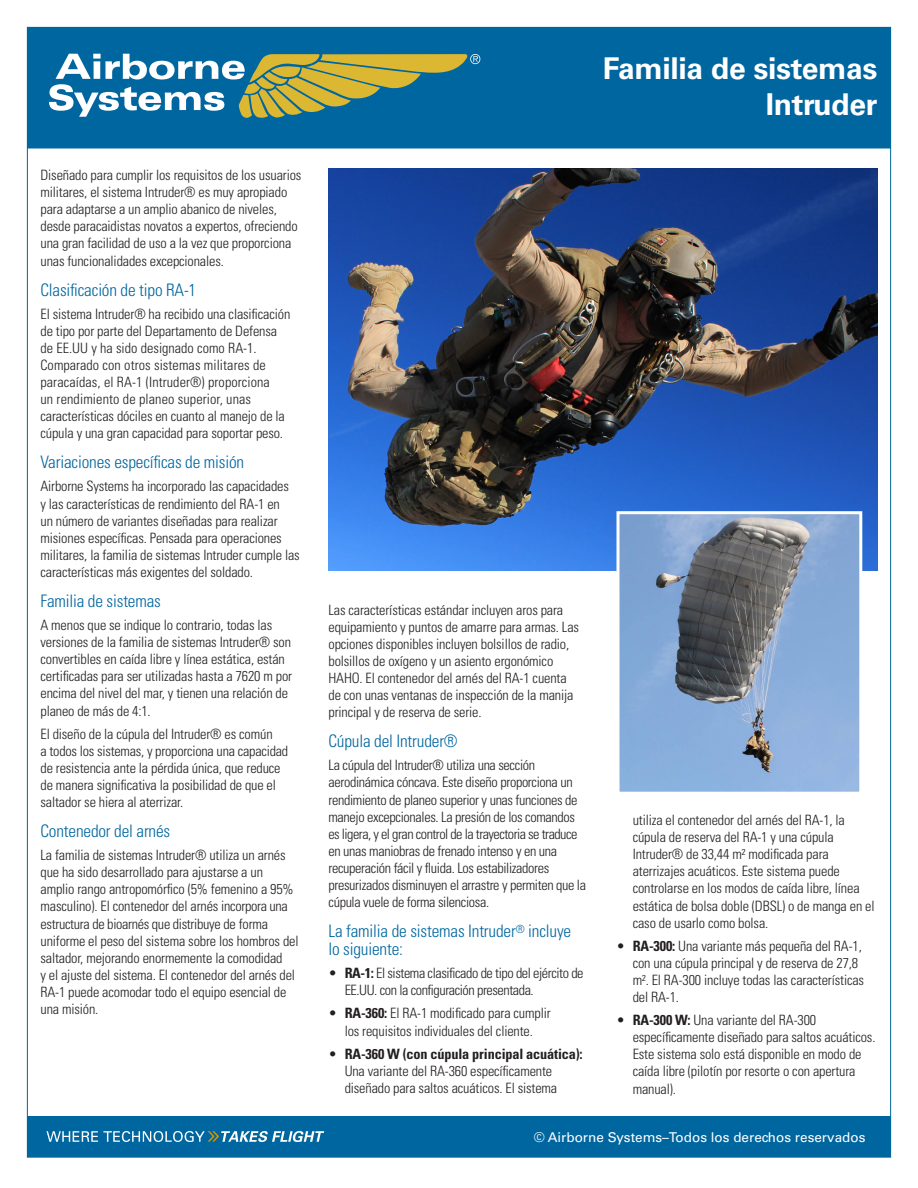
<style>
.page{position:relative;width:918px;height:1188px;background:#fff}
.page>*{position:absolute;margin:0;border:0;box-sizing:border-box;transform-origin:0 0}
.HEADLINE{font:700 30px "Univers";letter-spacing:-.01em;color:#fff}
.SUBHEAD_A{font:300 condensed 17.25px/18px "Univers";letter-spacing:-.01em;color:#0066a0}
.BODY_TEXT{font:300 condensed 14.25px/17.1px "Univers";letter-spacing:-.01em;color:#231f20}
.BODY_TEXT-2{font:300 condensed 14.25px/17.1px "Univers";letter-spacing:-.03em;color:#231f20}
.t1{font:13.5px "Univers LT Std";color:#fff}
.s1{font-weight:700}
</style>
<div class="page">
<div style="left:27px;top:27px;width:864px;height:121px;background:#0066a0"></div>
<div style="left:27px;top:1117px;width:864px;height:40px;background:#0066a0"></div>
<svg style="left:49px;top:54px;width:431px;height:64px"></svg>
<svg style="left:46px;top:1131px;width:278px;height:11px"></svg>
<img style="left:328px;top:169px;width:550px;height:401px">
<img style="left:620px;top:515px;width:238px;height:276px">
<div style="left:616px;top:511px;width:246px;height:284px;border:3px solid #fff"></div>
<p class="BODY_TEXT" style="left:40px;top:166px;width:262px">Diseñado para cumplir los requisitos de los usuarios militares, el sistema Intruder® es muy apropiado para adaptarse a un amplio abanico de niveles, desde paracaidistas novatos a expertos, ofreciendo una gran facilidad de uso a la vez que proporciona unas funcionalidades excepcionales.</p>
<p class="SUBHEAD_A" style="left:40px;top:280px;width:157px">Clasificación de tipo RA-1</p>
<p class="BODY_TEXT" style="left:40px;top:305px;width:251px">El sistema Intruder® ha recibido una clasificación de tipo por parte del Departamento de Defensa de EE.UU y ha sido designado como RA-1.<br>Comparado con otros sistemas militares de paracaídas, el RA-1 (Intruder®) proporciona<br>un rendimiento de planeo superior, unas características dóciles en cuanto al manejo de la cúpula y una gran capacidad para soportar peso.</p>
<p class="SUBHEAD_A" style="left:40px;top:453px;width:205px">Variaciones específicas de misión</p>
<p class="BODY_TEXT" style="left:40px;top:478px;width:261px">Airborne Systems ha incorporado las capacidades<br>y las características de rendimiento del RA-1 en<br>un número de variantes diseñadas para realizar misiones específicas. Pensada para operaciones militares, la familia de sistemas Intruder cumple las características más exigentes del soldado.</p>
<p class="SUBHEAD_A" style="left:40px;top:592px;width:122px">Familia de sistemas</p>
<p class="BODY_TEXT" style="left:40px;top:616px;width:253px">A menos que se indique lo contrario, todas las versiones de la familia de sistemas Intruder® son convertibles en caída libre y línea estática, están certificadas para ser utilizadas hasta a 7620 m por encima del nivel del mar, y tienen una relación de planeo de más de 4:1.</p>
<p class="BODY_TEXT" style="left:40px;top:725px;width:249px">El diseño de la cúpula del Intruder® es común<br>a todos los sistemas, y proporciona una capacidad de resistencia ante la pérdida única, que reduce de manera significativa la posibilidad de que el saltador se hiera al aterrizar.</p>
<p class="SUBHEAD_A" style="left:40px;top:822px;width:131px">Contenedor del arnés</p>
<p class="BODY_TEXT" style="left:40px;top:847px;width:260px">La familia de sistemas Intruder® utiliza un arnés que ha sido desarrollado para ajustarse a un amplio rango antropomórfico (5% femenino a 95% masculino). El contenedor del arnés incorpora una estructura de bioarnés que distribuye de forma uniforme el peso del sistema sobre los hombros del saltador, mejorando enormemente la comodidad<br>y el ajuste del sistema. El contenedor del arnés del RA-1 puede acomodar todo el equipo esencial de una misión.</p>
<p class="HEADLINE" style="left:603px;top:51px;width:276px">Familia de sistemas</p>
<p class="HEADLINE" style="left:766px;top:87px;width:113px">Intruder</p>
<p class="BODY_TEXT" style="left:328px;top:601px;width:252px">Las características estándar incluyen aros para equipamiento y puntos de amarre para armas. Las opciones disponibles incluyen bolsillos de radio, bolsillos de oxígeno y un asiento ergonómico HAHO. El contenedor del arnés del RA-1 cuenta de con unas ventanas de inspección de la manija principal y de reserva de serie.</p>
<p class="SUBHEAD_A" style="left:328px;top:732px;width:131px">Cúpula del Intruder®</p>
<p class="BODY_TEXT" style="left:328px;top:757px;width:259px">La cúpula del Intruder® utiliza una sección aerodinámica cóncava. Este diseño proporciona un rendimiento de planeo superior y unas funciones de manejo excepcionales. La presión de los comandos es ligera, y el gran control de la trayectoria se traduce en unas maniobras de frenado intenso y en una recuperación fácil y fluida. Los estabilizadores presurizados disminuyen el arrastre y permiten que la cúpula vuele de forma silenciosa.</p>
<p class="SUBHEAD_A" style="left:328px;top:922px;width:244px">La familia de sistemas Intruder<sup>®</sup> incluye lo siguiente:</p>
<p class="BODY_TEXT-2" style="left:345px;top:965px;width:240px;text-indent:-16px">• <span class="s1">RA-1:</span> El sistema clasificado de tipo del ejército de<br>EE.UU. con la configuración presentada.</p>
<p class="BODY_TEXT" style="left:328px;top:1005px;width:224px;text-align:center">• <span class="s1">RA-360:</span> El RA-1 modificado para cumplir los requisitos individuales del cliente.</p>
<p class="BODY_TEXT" style="left:345px;top:1045px;width:240px;text-indent:-16px">• <span class="s1">RA-360 W (con cúpula principal acuática):<br></span>Una variante del RA-360 específicamente diseñado para saltos acuáticos. El sistema</p>
<p class="BODY_TEXT" style="left:633px;top:811px;width:243px">utiliza el contenedor del arnés del RA-1, la cúpula de reserva del RA-1 y una cúpula Intruder® de 33,44 m² modificada para aterrizajes acuáticos. Este sistema puede controlarse en los modos de caída libre, línea estática de bolsa doble (DBSL) o de manga en el caso de usarlo como bolsa.</p>
<p class="BODY_TEXT" style="left:633px;top:937px;width:233px;text-indent:-16px">• <span class="s1">RA-300:</span> Una variante más pequeña del RA-1, con una cúpula principal y de reserva de 27,8 m². El RA-300 incluye todas las características del RA-1.</p>
<p class="BODY_TEXT" style="left:633px;top:1012px;width:244px;text-indent:-16px">• <span class="s1">RA-300 W:</span> Una variante del RA-300 específicamente diseñado para saltos acuáticos.<br>Este sistema solo está disponible en modo de caída libre (pilotín por resorte o con apertura manual).</p>
<p class="t1" style="left:534px;top:1129px;width:333px">© Airborne Systems–Todos los derechos reservados</p>
</div>
